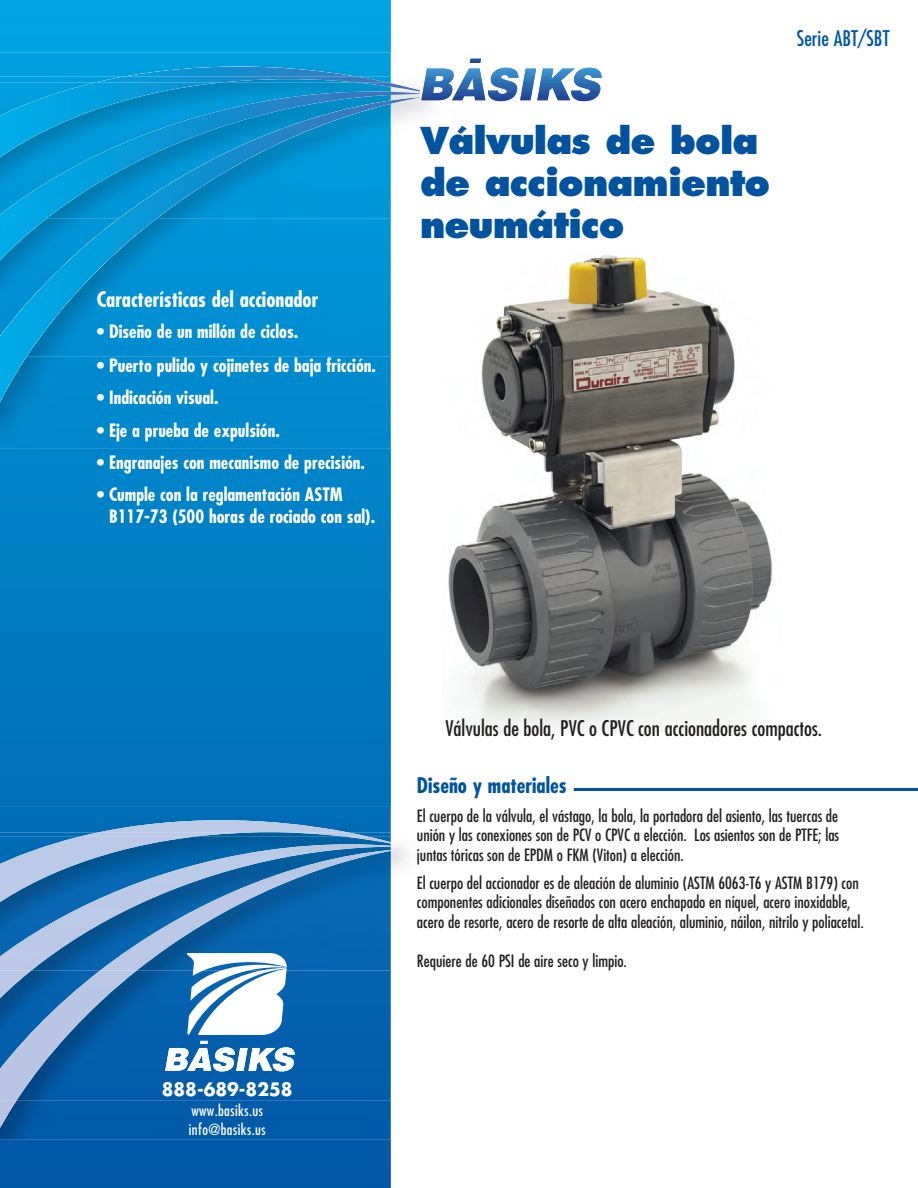
<style>
.page{position:relative;width:918px;height:1188px;background:#fff}
.page>*{position:absolute;margin:0;border:0;box-sizing:border-box;transform-origin:0 0}
.t1{font:800 36px/42px "Futura Std";letter-spacing:-.025em;color:#0153a0}
.t2{font:condensed 21px "Futura Std";color:#231f20}
.t3{font:700 condensed 21px "Futura Std";color:#fff}
.t4{font:700 condensed 21px "Futura Std";color:#0153a0}
.t5{font:condensed 21px "Futura Std";color:#0155a5}
.t6{font:700 condensed 18px/21.6px "Futura Std";color:#fff}
.t7{font:700 18px "Futura Std";color:#fff;scale:.95 1}
.t8{font:condensed 16.5px/19.5px "Futura Std";color:#231f20;text-align:justify}
.t9{font:condensed 15px/19.5px "Futura Std";letter-spacing:.03em;color:#fff}
</style>
<div class="page">
<svg style="left:0;top:0;width:391px;height:1188px;background:#007bc1"></svg>
<img style="left:0;top:52px;width:432px;height:62px">
<img style="left:125px;top:66px;width:230px;height:10px">
<img style="left:96px;top:76px;width:290px;height:6px">
<div style="left:0;top:404px;width:391px;height:44px;background:#0088cd"></div>
<img style="left:0;top:82px;width:420px;height:8px">
<img style="left:0;top:90px;width:420px;height:7px">
<img style="left:0;top:97px;width:420px;height:307px">
<div style="left:0;top:807px;width:391px;height:25px;background:#006eb7"></div>
<svg style="left:99px;top:820px;width:249px;height:12px;background:#7cabd6"></svg>
<img style="left:369px;top:832px;width:22px;height:5px">
<img style="left:0;top:832px;width:79px;height:5px">
<img style="left:79px;top:832px;width:290px;height:5px">
<div style="left:16px;top:1101px;width:375px;height:39px;background:#015aa8"></div>
<div style="left:137px;top:970px;width:254px;height:131px;background:#035fad"></div>
<img style="left:193px;top:837px;width:214px;height:34px">
<img style="left:0;top:837px;width:193px;height:6px">
<img style="left:346px;top:837px;width:45px;height:6px">
<img style="left:0;top:843px;width:390px;height:127px">
<svg style="left:0;top:1101px;width:16px;height:39px"></svg>
<img style="left:0;top:970px;width:137px;height:131px">
<svg style="left:390px;top:842px;width:5px;height:9px"></svg>
<img style="left:100px;top:850px;width:291px;height:120px">
<img style="left:448px;top:255px;width:325px;height:477px">
<hr style="left:574px;top:788px;width:344px;height:3px;background:#0153a0">
<svg style="left:421px;top:59px;width:181px;height:42px"></svg>
<svg style="left:187px;top:953px;width:100px;height:82px"></svg>
<svg style="left:165px;top:1041px;width:130px;height:30px"></svg>
<p class="t3" style="left:97px;top:290px;width:223px">Características del accionador</p>
<p class="t6" style="left:97px;top:322px;width:203px">• Diseño de un millón de ciclos.</p>
<p class="t6" style="left:97px;top:356px;width:281px">• Puerto pulido y cojinetes de baja fricción.</p>
<p class="t6" style="left:97px;top:388px;width:123px">• Indicación visual.</p>
<p class="t6" style="left:97px;top:421px;width:185px">• Eje a prueba de expulsión.</p>
<p class="t6" style="left:97px;top:453px;width:270px">• Engranajes con mecanismo de precisión.</p>
<p class="t6" style="left:109px;top:486px;width:268px;text-indent:-12px">• Cumple con la reglamentación ASTM<br>B117-73 (500 horas de rociado con sal).</p>
<p class="t5" style="left:797px;top:28px;width:94px">Serie ABT/SBT</p>
<h1 class="t1" style="left:420px;top:123px;width:352px">Válvulas de bola de accionamiento neumático</h1>
<p class="t7" style="left:162px;top:1081px;width:139px">888-689-8258</p>
<p class="t9" style="left:189px;top:1101px;width:78px">www.basiks.us info@basiks.us</p>
<p class="t2" style="left:446px;top:718px;width:378px">Válvulas de bola, PVC o CPVC con accionadores compactos.</p>
<p class="t4" style="left:417px;top:776px;width:151px">Diseño y materiales</p>
<p class="t8" style="left:417px;top:807px;width:424px">El cuerpo de la válvula, el vástago, la bola, la portadora del asiento, las tuercas de unión y las conexiones son de PCV o CPVC a elección. Los asientos son de PTFE; las juntas tóricas son de EPDM o FKM (Viton) a elección.</p>
<p class="t8" style="left:417px;top:874px;width:448px;text-align:left">El cuerpo del accionador es de aleación de aluminio (ASTM 6063-T6 y ASTM B179) con componentes adicionales diseñados con acero enchapado en níquel, acero inoxidable, acero de resorte, acero de resorte de alta aleación, aluminio, náilon, nitrilo y poliacetal.</p>
<p class="t8" style="left:417px;top:952px;width:212px">Requiere de 60 PSI de aire seco y limpio.</p>
</div>
